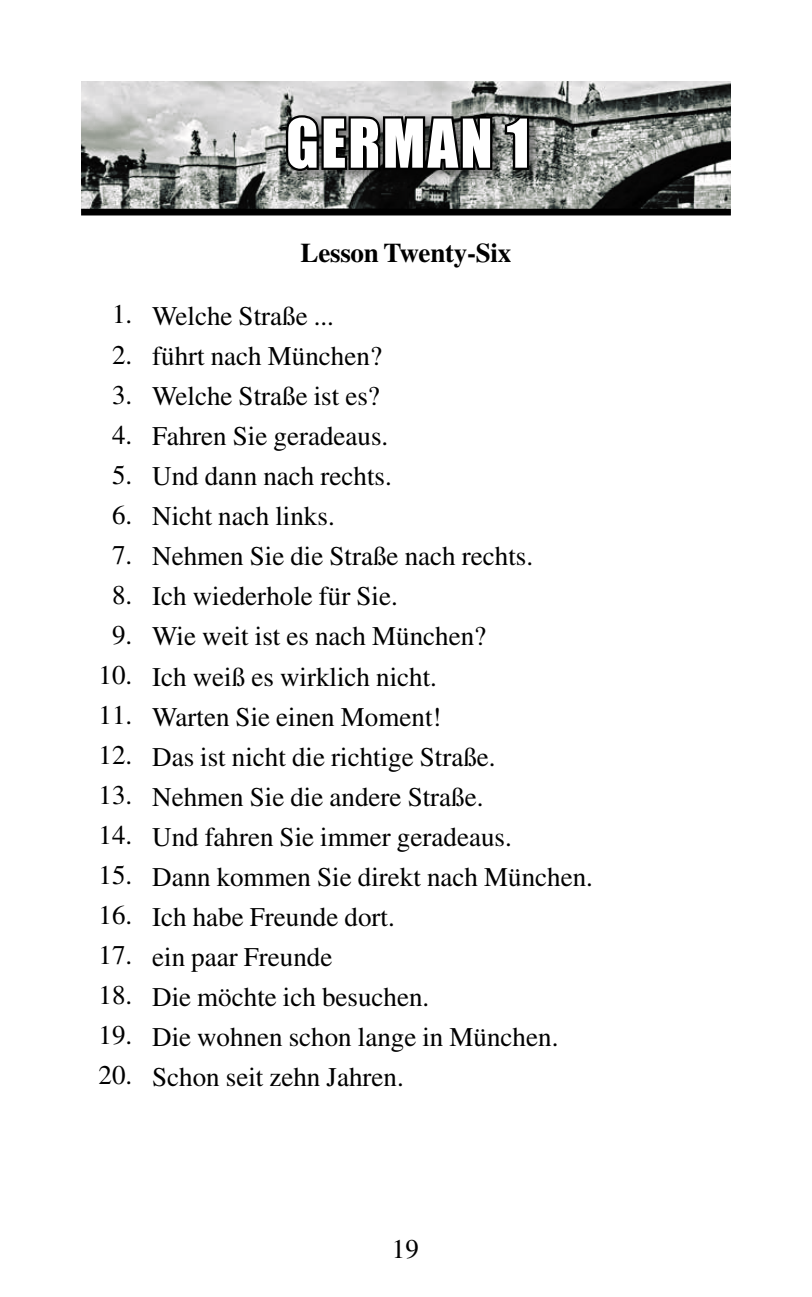
<style>
.page{position:relative;width:812px;height:1297px;background:#fff}
.page>*{position:absolute;margin:0;border:0;box-sizing:border-box;transform-origin:0 0}
.t1{font:62.1px "Impact";letter-spacing:.04em;color:#fff;scale:.96 1}
.t2{font:27px/40.1px "Times";color:#000;text-align:center}
.t3{font:700 27px "Times";letter-spacing:-.01em;color:#000}
</style>
<div class="page">
<img style="left:81px;top:81px;width:649px;height:128px">
<div style="left:280px;top:109px;width:265px;height:77px;background:#000;opacity:.55"></div>
<svg style="left:283px;top:81px;width:211px;height:95px;background:#666766"></svg>
<svg style="left:502px;top:112px;width:29px;height:60px;background:#505250"></svg>
<div style="left:81px;top:209px;width:649px;height:6px;background:#000"></div>
<h1 class="t1" style="left:286px;top:95px;width:255px">GERMAN 1</h1>
<p class="t2" style="left:98px;top:294px;width:35px">1.<br>2.<br>3.<br>4.<br>5.<br>6.<br>7.<br>8.<br>9.<br>10.<br>11.<br>12.<br>13.<br>14.<br>15.<br>16.<br>17.<br>18.<br>19.<br>20.</p>
<p class="t3" style="left:300px;top:236px;width:212px">Lesson Twenty-Six</p>
<p class="t2" style="left:152px;top:296px;width:442px;text-align:left">Welche Straße ...<br>führt nach München?<br>Welche Straße ist es?<br>Fahren Sie geradeaus.<br>Und dann nach rechts.<br>Nicht nach links.<br>Nehmen Sie die Straße nach rechts.<br>Ich wiederhole für Sie.<br>Wie weit ist es nach München?<br>Ich weiß es wirklich nicht.<br>Warten Sie einen Moment!<br>Das ist nicht die richtige Straße.<br>Nehmen Sie die andere Straße.<br>Und fahren Sie immer geradeaus.<br>Dann kommen Sie direkt nach München.<br>Ich habe Freunde dort.<br>ein paar Freunde<br>Die möchte ich besuchen.<br>Die wohnen schon lange in München.<br>Schon seit zehn Jahren.</p>
<p class="t2" style="left:392px;top:1228px;width:28px">19</p>
</div>
